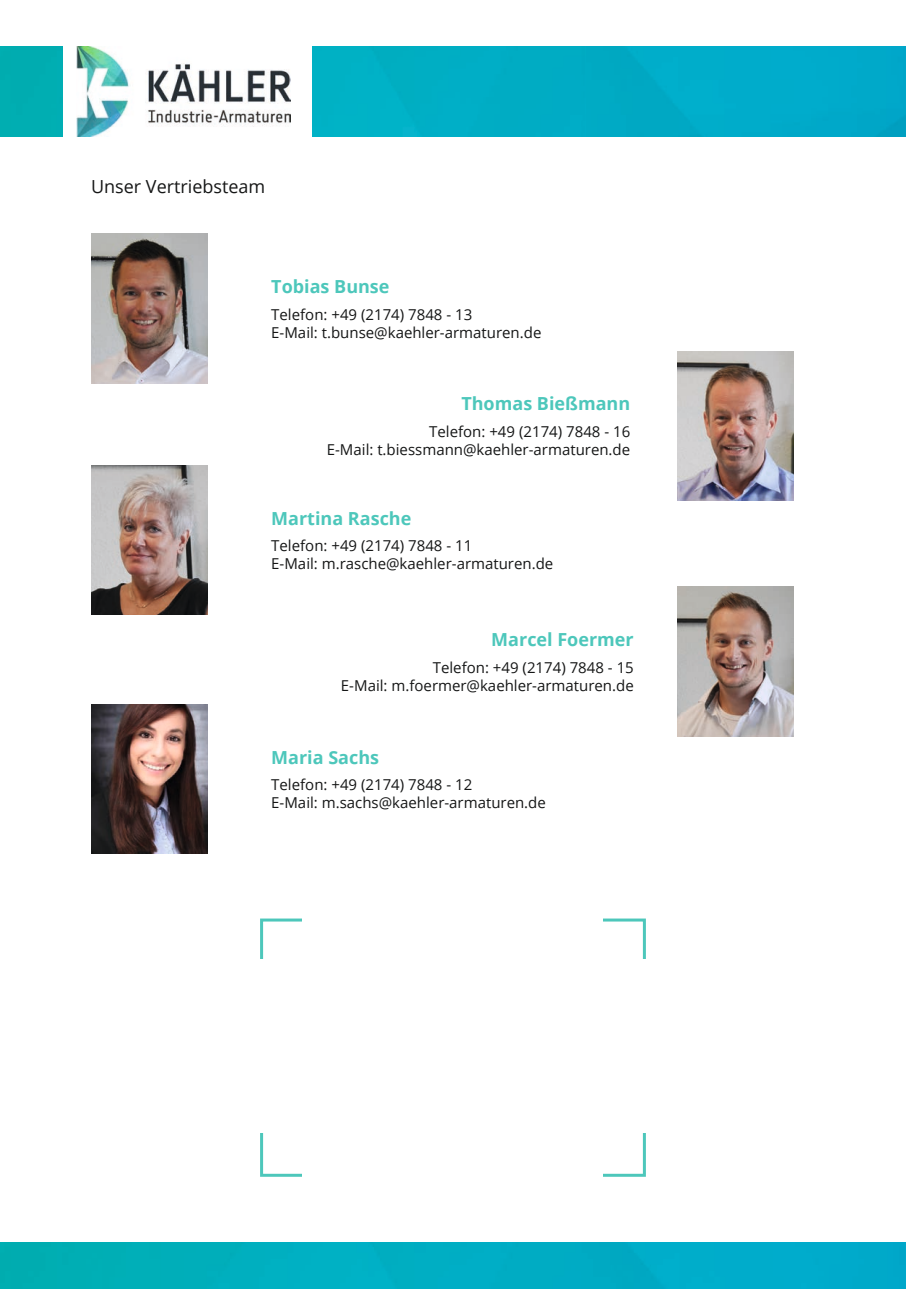
<style>
.page{position:relative;width:906px;height:1289px;background:#fff}
.page>*{position:absolute;margin:0;border:0;box-sizing:border-box;transform-origin:0 0}
.t1{font:700 18px "Open Sans";color:#4dc7bb}
.t2{font:18px "Open Sans";color:#151616}
.t3{font:15px/18px "Open Sans";color:#151616}
</style>
<div class="page">
<img style="left:0;top:1242px;width:906px;height:46px">
<img style="left:0;top:46px;width:906px;height:91px">
<img style="left:91px;top:234px;width:116px;height:149px">
<div style="left:64px;top:26px;width:248px;height:130px;background:#fff"></div>
<img style="left:77px;top:46px;width:213px;height:91px">
<img style="left:677px;top:351px;width:116px;height:149px">
<img style="left:91px;top:704px;width:116px;height:149px">
<img style="left:677px;top:587px;width:116px;height:149px">
<img style="left:91px;top:465px;width:116px;height:149px">
<div style="left:260px;top:918px;width:386px;height:258px;background:#fff;border:3px solid #4dc7bb"></div>
<div style="left:303px;top:906px;width:300px;height:276px;background:#fff"></div>
<div style="left:218px;top:958px;width:468px;height:174px;background:#fff"></div>
<p class="t2" style="left:91px;top:174px;width:176px">Unser Vertriebsteam</p>
<p class="t1" style="left:271px;top:274px;width:120px">Tobias Bunse</p>
<p class="t3" style="left:271px;top:305px;width:272px">Telefon: +49 (2174) 7848 - 13<br>E-Mail: t.bunse@kaehler-armaturen.de</p>
<p class="t1" style="left:461px;top:391px;width:170px">Thomas Bießmann</p>
<p class="t3" style="left:327px;top:422px;width:305px;text-align:right">Telefon: +49 (2174) 7848 - 16<br>E-Mail: t.biessmann@kaehler-armaturen.de</p>
<p class="t1" style="left:271px;top:505px;width:142px">Martina Rasche</p>
<p class="t3" style="left:271px;top:536px;width:283px">Telefon: +49 (2174) 7848 - 11<br>E-Mail: m.rasche@kaehler-armaturen.de</p>
<p class="t1" style="left:491px;top:626px;width:144px">Marcel Foermer</p>
<p class="t3" style="left:341px;top:657px;width:294px;text-align:right">Telefon: +49 (2174) 7848 - 15<br>E-Mail: m.foermer@kaehler-armaturen.de</p>
<p class="t1" style="left:271px;top:744px;width:109px">Maria Sachs</p>
<p class="t3" style="left:271px;top:775px;width:276px">Telefon: +49 (2174) 7848 - 12<br>E-Mail: m.sachs@kaehler-armaturen.de</p>
</div>
